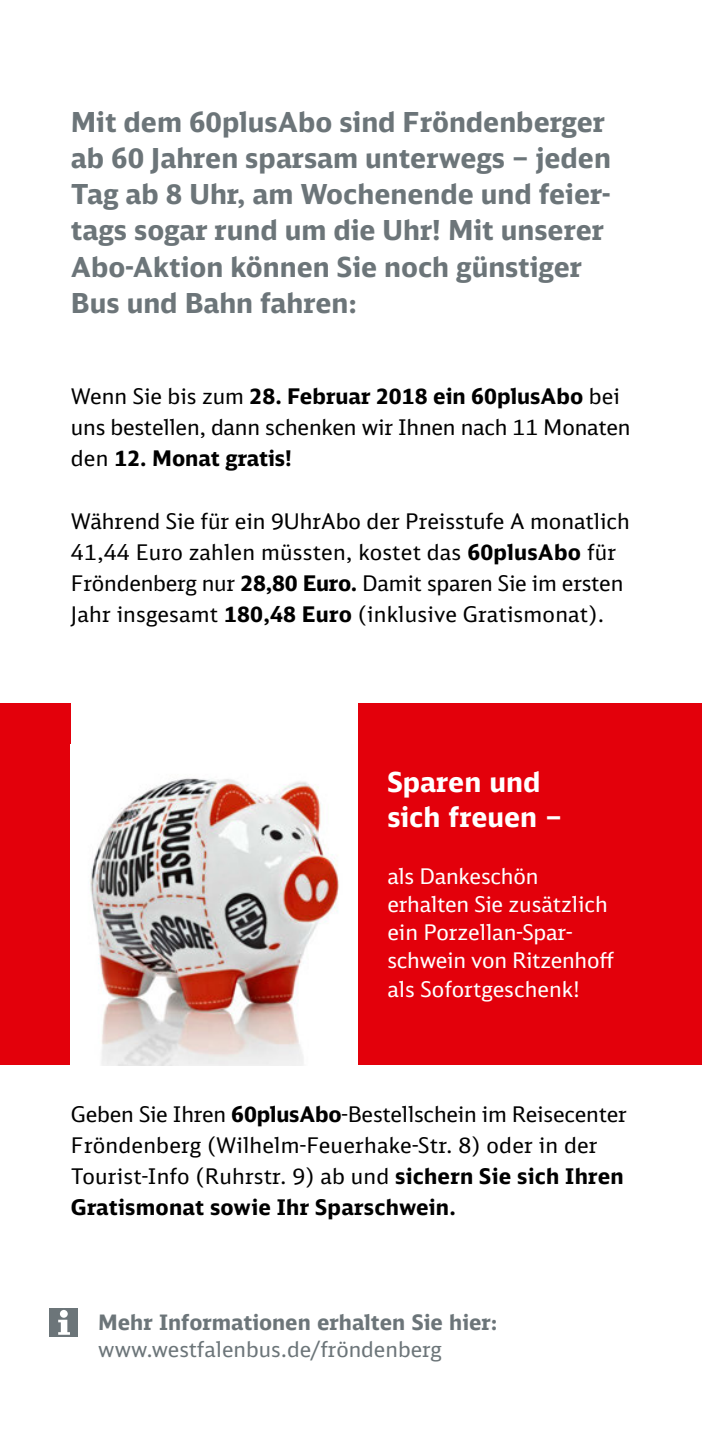
<style>
.page{position:relative;width:702px;height:1446px;background:#fff}
.page>*{position:absolute;margin:0;border:0;box-sizing:border-box;transform-origin:0 0}
.t1{font:700 27.5px/36.2px "DB Sans";color:#6c7579}
.t2{font:700 27.5px/35px "DB Sans";color:#fff}
.t3{font:21.5px/31.2px "DB Sans";color:#000}
.t4{font:21.5px/28.2px "DB Sans";letter-spacing:-.01em;color:#fff}
.t5{font:700 21.25px "DB Sans";color:#6c7579}
.t6{font:21.25px "DB Sans";color:#6c7579}
.s1{font-weight:700}
</style>
<div class="page">
<div style="left:0;top:703px;width:702px;height:362px;background:#e3000b"></div>
<div style="left:71px;top:703px;width:287px;height:362px;background:#fff"></div>
<img style="left:90px;top:778px;width:249px;height:287px">
<div style="left:50px;top:1308px;width:28px;height:28px;background:#6c7579"></div>
<svg style="left:58px;top:1310px;width:12px;height:24px"></svg>
<p class="t1" style="left:71px;top:103px;width:541px">Mit dem 60plusAbo sind Fröndenberger ab 60 Jahren sparsam unterwegs – jeden Tag ab 8 Uhr, am Wochenende und feier&shy;tags sogar rund um die Uhr! Mit unserer Abo-Aktion können Sie noch günstiger Bus und Bahn fahren:</p>
<p class="t3" style="left:71px;top:380px;width:561px">Wenn Sie bis zum <span class="s1">28. Februar 2018 ein 60plusAbo</span> bei uns bestellen, dann schenken wir Ihnen nach 11 Monaten den <span class="s1">12. Monat gratis!</span></p>
<p class="t3" style="left:71px;top:505px;width:560px">Während Sie für ein 9UhrAbo der Preisstufe A monatlich 41,44 Euro zahlen müssten, kostet das <span class="s1">60plusAbo</span> für Fröndenberg nur <span class="s1">28,80 Euro.</span> Damit sparen Sie im ersten Jahr insgesamt <span class="s1">180,48 Euro</span> (inklusive Gratismonat).</p>
<p class="t2" style="left:387px;top:764px;width:176px">Sparen und sich freuen –</p>
<p class="t4" style="left:387px;top:861px;width:228px">als Dankeschön erhalten Sie zusätzlich ein Porzellan-Spar&shy;schwein von Ritzenhoff als Sofortgeschenk!</p>
<p class="t3" style="left:71px;top:1098px;width:557px">Geben Sie Ihren <span class="s1">60plusAbo</span>-Bestellschein im Reisecenter Fröndenberg (Wilhelm-Feuerhake-Str. 8) oder in der Tourist-Info (Ruhrstr. 9) ab und <span class="s1">sichern Sie sich Ihren Gratismonat sowie Ihr Sparschwein.</span></p>
<p class="t5" style="left:98px;top:1308px;width:400px">Mehr Informationen erhalten Sie hier:</p>
<p class="t6" style="left:98px;top:1336px;width:345px">www.westfalenbus.de/fröndenberg</p>
</div>
